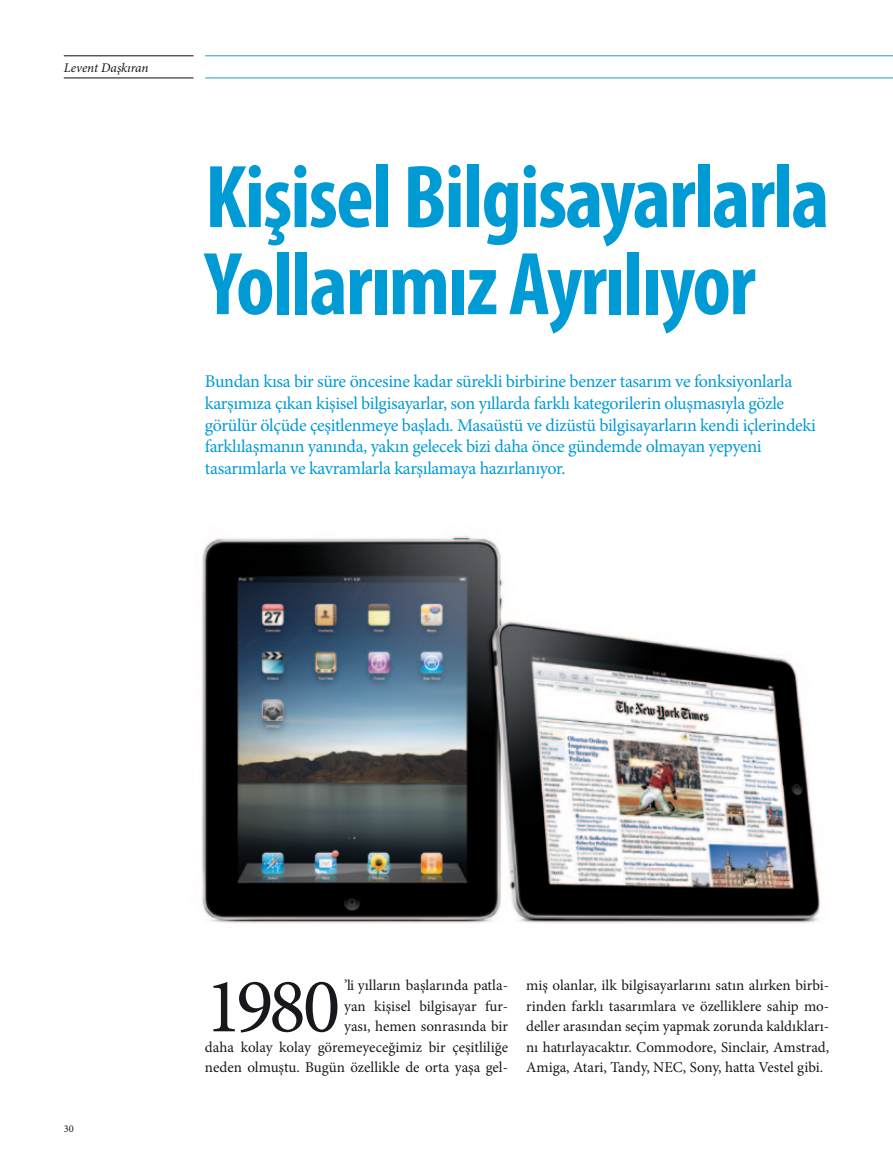
<style>
.page{position:relative;width:893px;height:1170px;background:#fff}
.page>*{position:absolute;margin:0;border:0;box-sizing:border-box;transform-origin:0 0}
.t1{font:700 condensed 90px/87px "Myriad Pro";letter-spacing:-.02em;color:#009bd5}
.t2{font:77.85px "Minion Pro";color:#1a171c}
.t3{font:18px/21.6px "Minion Pro";letter-spacing:-.02em;color:#009bd5}
.t4{font:15px/20.4px "Minion Pro";color:#1a171c;text-align:right}
.t5{font:italic 13.2px "Minion Pro";letter-spacing:-.01em;color:#1a171c}
.t6{font:10.35px "Minion Pro";color:#1a171c}
</style>
<div class="page">
<img style="left:201px;top:535px;width:620px;height:388px">
<hr style="left:64px;top:78px;width:129px;height:1px;background:#070c12">
<hr style="left:64px;top:56px;width:129px;height:1px;background:#070c12">
<hr style="left:205px;top:78px;width:688px;height:1px;background:#2699d1">
<hr style="left:205px;top:56px;width:688px;height:1px;background:#2699d1">
<p class="t5" style="left:64px;top:58px;width:86px">Levent Daşkıran</p>
<h1 class="t1" style="left:205px;top:152px;width:626px">Kişisel Bilgisayarlarla<br>Yollarımız Ayrılıyor</h1>
<p class="t3" style="left:205px;top:371px;width:612px">Bundan kısa bir süre öncesine kadar sürekli birbirine benzer tasarım ve fonksiyonlarla karşımıza çıkan kişisel bilgisayarlar, son yıllarda farklı kategorilerin oluşmasıyla gözle görülür ölçüde çeşitlenmeye başladı. Masaüstü ve dizüstü bilgisayarların kendi içlerindeki farklılaşmanın yanında, yakın gelecek bizi daha önce gündemde olmayan yepyeni tasarımlarla ve kavramlarla karşılamaya hazırlanıyor.</p>
<p class="t6" style="left:64px;top:1121px;width:11px">30</p>
<p class="t4" style="left:205px;top:975px;width:305px">’li yılların başlarında patla-<br>yan kişisel bilgisayar fur-<br>yası, hemen sonrasında bir<br>daha kolay kolay göremeyeceğimiz bir çeşitliliğe neden olmuştu. Bugün özellikle de orta yaşa gel-</p>
<p class="t4" style="left:526px;top:975px;width:305px;text-align:justify">miş olanlar, ilk bilgisayarlarını satın alırken birbi&shy;rinden farklı tasarımlara ve özelliklere sahip mo&shy;deller arasından seçim yapmak zorunda kaldıkları&shy;nı hatırlayacaktır. Commodore, Sinclair, Amstrad, Amiga, Atari, Tandy, NEC, Sony, hatta Vestel gibi.</p>
<h2 class="t2" style="left:205px;top:954px;width:137px">1980</h2>
</div>
